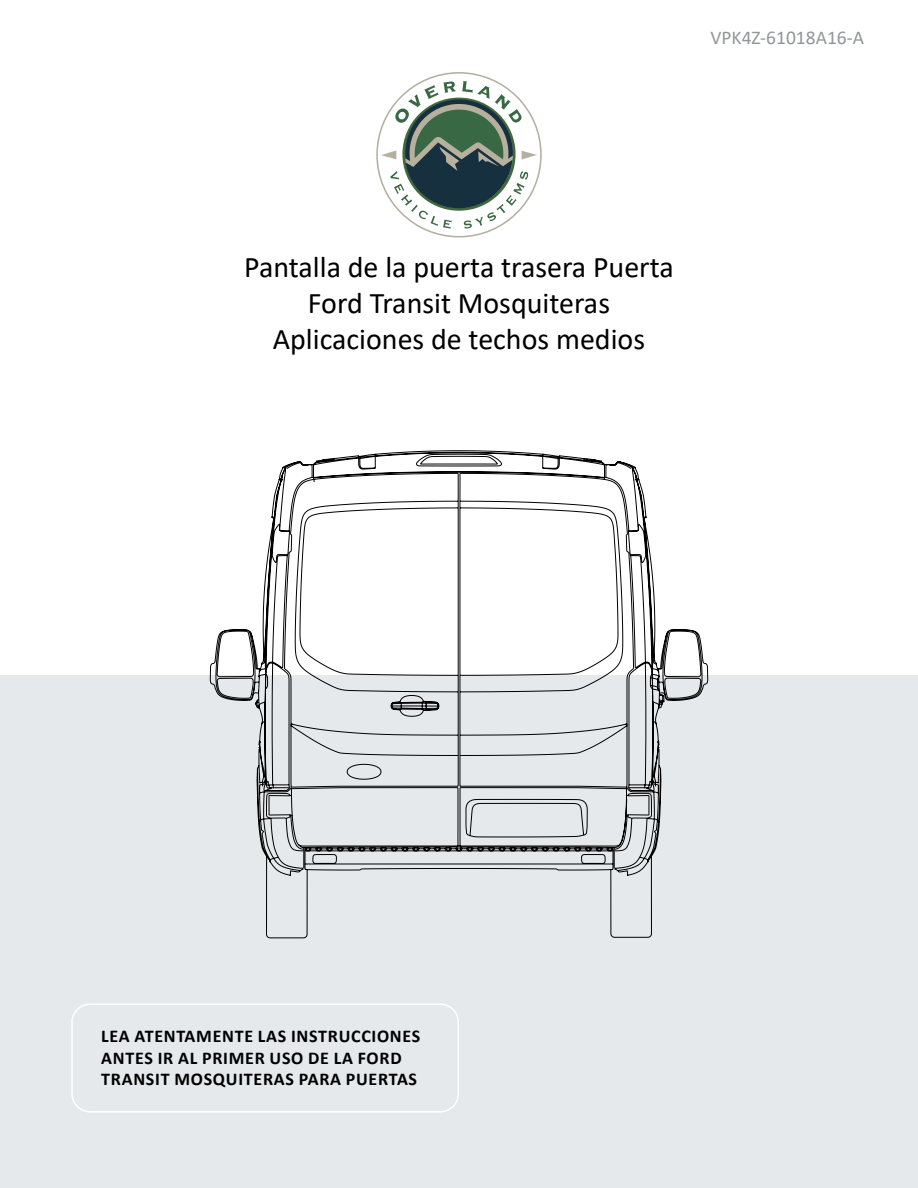
<style>
.page{position:relative;width:918px;height:1188px;background:#fff}
.page>*{position:absolute;margin:0;border:0;box-sizing:border-box;transform-origin:0 0}
.t1{font:30px/36px "Calibri";color:#000;text-align:center}
.t2{font:19.5px "Calibri";color:#939598}
.t3{font:700 18px/21.6px "Calibri";letter-spacing:.04em;color:#000}
</style>
<div class="page">
<div style="left:0;top:675px;width:918px;height:513px;background:#e5e9ec"></div>
<svg style="left:381px;top:81px;width:156px;height:148px"></svg>
<div style="left:71px;top:1003px;width:388px;height:110px;border:2px solid #fff;border-radius:18px"></div>
<svg style="left:210px;top:450px;width:498px;height:663px"></svg>
<p class="t2" style="left:710px;top:24px;width:155px">VPK4Z-61018A16-A</p>
<h1 class="t1" style="left:244px;top:249px;width:431px">Pantalla de la puerta trasera Puerta<br>Ford Transit Mosquiteras<br>Aplicaciones de techos medios</h1>
<p class="t3" style="left:101px;top:1025px;width:321px">LEA ATENTAMENTE LAS INSTRUCCIONES<br>ANTES IR AL PRIMER USO DE LA FORD<br>TRANSIT MOSQUITERAS PARA PUERTAS</p>
</div>
